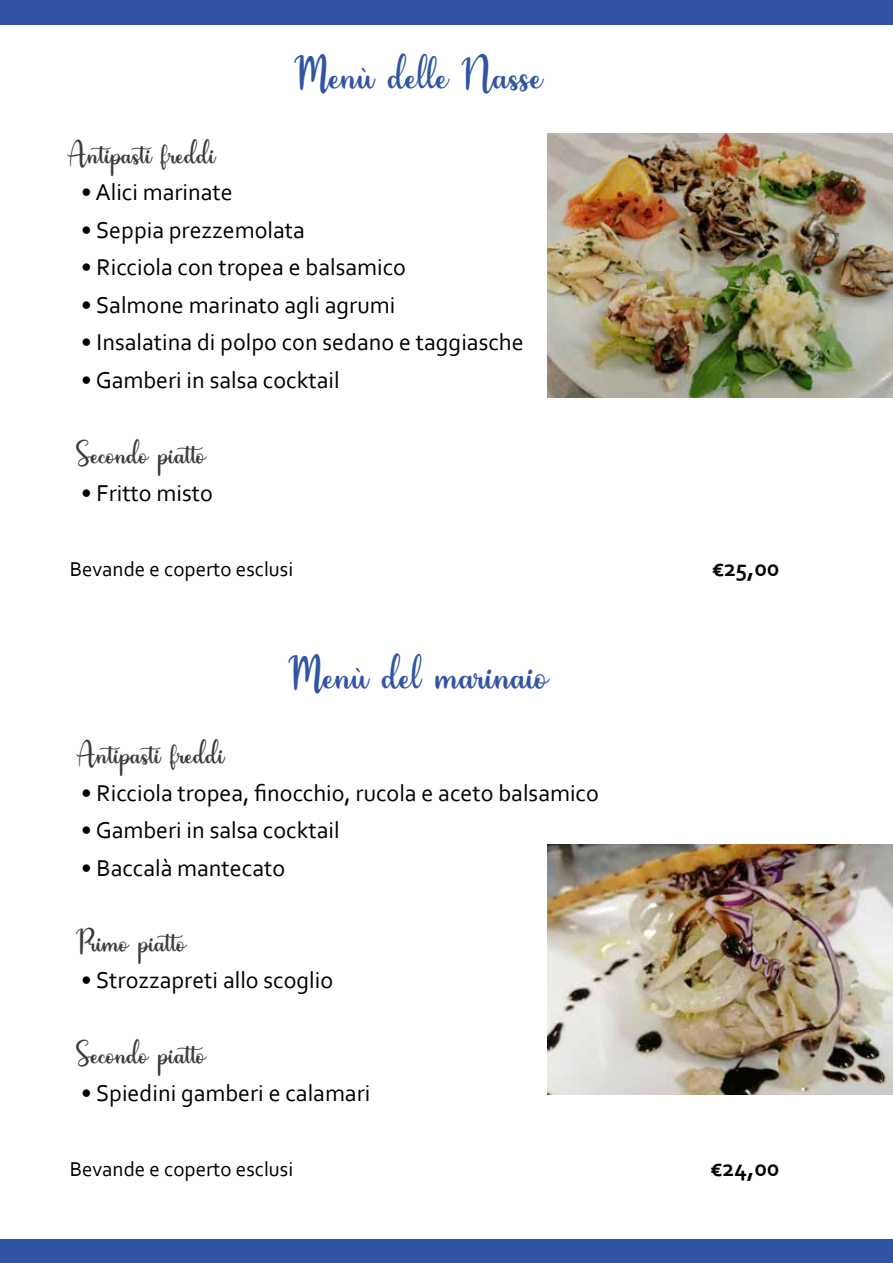
<style>
.page{position:relative;width:893px;height:1263px;background:#fff}
.page>*{position:absolute;margin:0;border:0;box-sizing:border-box;transform-origin:0 0}
.t1{font:43.5px "Hey Lover";color:#3155a4}
.t2{font:30px "Hey Lover";color:#3c3c3b}
.t3{font:24px "Corbel";color:#000}
.t4{font:700 24px "Corbel";color:#000}
.t5{font:21px "Corbel";color:#000}
</style>
<div class="page">
<div style="left:0;top:0;width:893px;height:25px;background:#3155a4"></div>
<div style="left:0;top:1239px;width:893px;height:24px;background:#3155a4"></div>
<img style="left:547px;top:134px;width:346px;height:264px">
<img style="left:547px;top:844px;width:346px;height:250px">
<h1 class="t1" style="left:294px;top:44px;width:249px">Menù delle Nasse</h1>
<p class="t2" style="left:67px;top:133px;width:149px">Antipasti freddi</p>
<p class="t3" style="left:81px;top:178px;width:153px">• Alici marinate</p>
<p class="t3" style="left:81px;top:215px;width:225px">• Seppia prezzemolata</p>
<p class="t3" style="left:81px;top:253px;width:326px">• Ricciola con tropea e balsamico</p>
<p class="t3" style="left:81px;top:290px;width:316px">• Salmone marinato agli agrumi</p>
<p class="t3" style="left:81px;top:328px;width:444px">• Insalatina di polpo con sedano e taggiasche</p>
<p class="t3" style="left:81px;top:365px;width:260px">• Gamberi in salsa cocktail</p>
<p class="t2" style="left:76px;top:433px;width:137px">Secondo piatto</p>
<p class="t3" style="left:81px;top:478px;width:133px">• Fritto misto</p>
<p class="t5" style="left:70px;top:555px;width:225px">Bevande e coperto esclusi</p>
<p class="t4" style="left:712px;top:553px;width:69px">€25,00</p>
<h1 class="t1" style="left:289px;top:644px;width:261px">Menù del marinaio</h1>
<p class="t2" style="left:76px;top:733px;width:149px">Antipasti freddi</p>
<p class="t3" style="left:81px;top:778px;width:519px">• Ricciola tropea, finocchio, rucola e aceto balsamico</p>
<p class="t3" style="left:81px;top:815px;width:260px">• Gamberi in salsa cocktail</p>
<p class="t3" style="left:81px;top:853px;width:206px">• Baccalà mantecato</p>
<p class="t2" style="left:76px;top:920px;width:117px">Primo piatto</p>
<p class="t3" style="left:81px;top:965px;width:253px">• Strozzapreti allo scoglio</p>
<p class="t2" style="left:76px;top:1033px;width:137px">Secondo piatto</p>
<p class="t3" style="left:81px;top:1078px;width:291px">• Spiedini gamberi e calamari</p>
<p class="t5" style="left:70px;top:1155px;width:225px">Bevande e coperto esclusi</p>
<p class="t4" style="left:710px;top:1153px;width:71px">€24,00</p>
</div>
